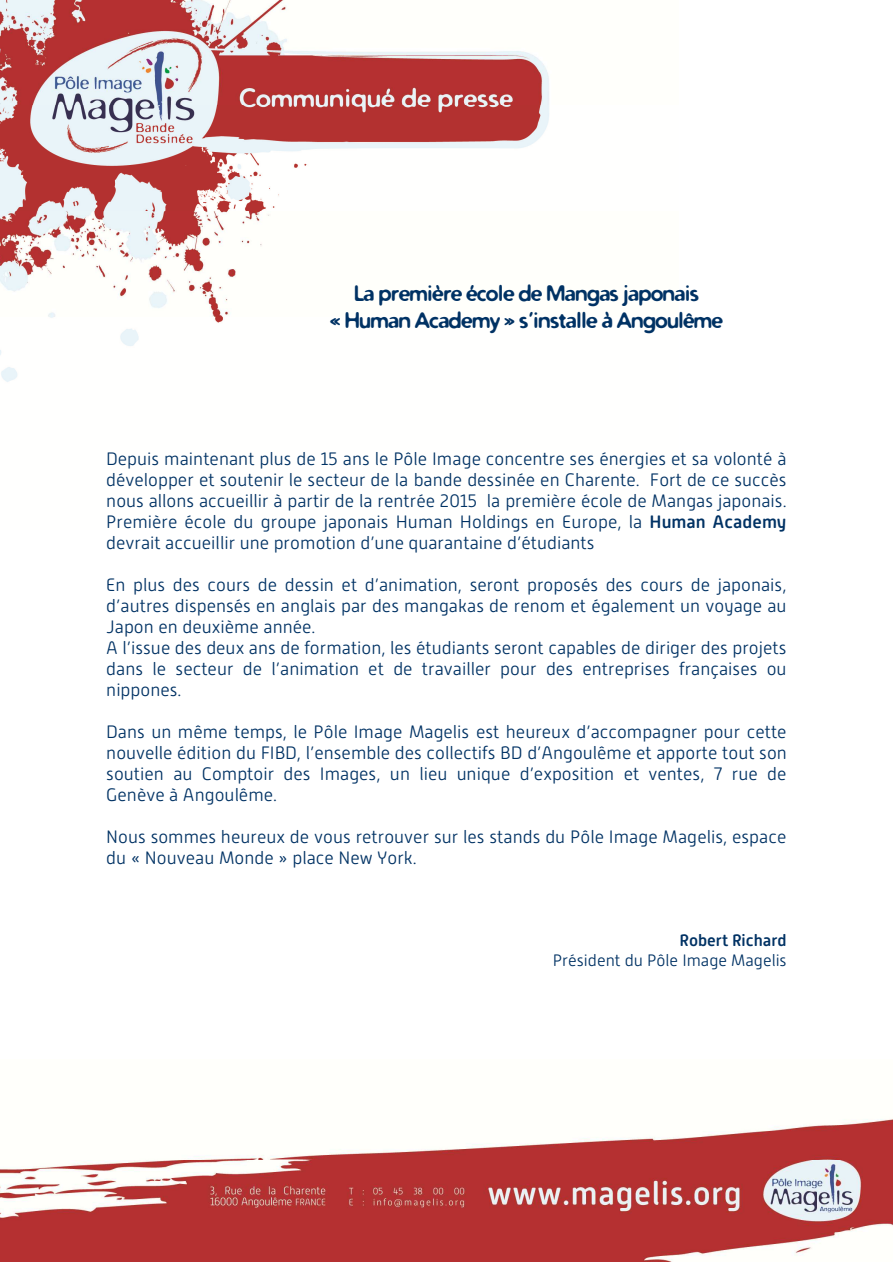
<style>
.page{position:relative;width:893px;height:1263px;background:#fff}
.page>*{position:absolute;margin:0;border:0;box-sizing:border-box;transform-origin:0 0}
.t1{font:700 21px/27px "Distro";color:#003264;text-align:center}
.t2{font:300 18px/21px "Alwyn New Rounded";color:#003264;text-align:justify}
.t3{font:300 16.5px/19px "Alwyn New Rounded";color:#003264;text-align:right}
.s1{font-weight:500}
</style>
<div class="page">
<img style="left:0;top:0;width:549px;height:382px">
<img style="left:0;top:1119px;width:892px;height:142px">
<p class="t1" style="left:330px;top:282px;width:394px">La première école de Mangas japonais<br>« Human Academy » s’installe à Angoulême</p>
<p class="t2" style="left:106px;top:450px;width:682px">Depuis maintenant plus de 15 ans le Pôle Image concentre ses énergies et sa volonté à développer et soutenir le secteur de la bande dessinée en Charente. Fort de ce succès nous allons accueillir à partir de la rentrée 2015 la première école de Mangas japonais.<br>Première école du groupe japonais Human Holdings en Europe, la <span class="s1">Human Academy </span>devrait accueillir une promotion d’une quarantaine d’étudiants</p>
<p class="t2" style="left:106px;top:576px;width:681px;text-align:left">En plus des cours de dessin et d’animation, seront proposés des cours de japonais, d’autres dispensés en anglais par des mangakas de renom et également un voyage au Japon en deuxième année.<br>A l’issue des deux ans de formation, les étudiants seront capables de diriger des projets dans le secteur de l’animation et de travailler pour des entreprises françaises ou nippones.</p>
<p class="t2" style="left:106px;top:722px;width:682px">Dans un même temps, le Pôle Image Magelis est heureux d’accompagner pour cette nouvelle édition du FIBD, l’ensemble des collectifs BD d’Angoulême et apporte tout son soutien au Comptoir des Images, un lieu unique d’exposition et ventes, 7 rue de Genève à Angoulême.</p>
<p class="t2" style="left:106px;top:827px;width:681px">Nous sommes heureux de vous retrouver sur les stands du Pôle Image Magelis, espace du « Nouveau Monde » place New York.</p>
<p class="t3" style="left:553px;top:932px;width:235px"><span class="s1">Robert Richard<br></span>Président du Pôle Image Magelis</p>
</div>
